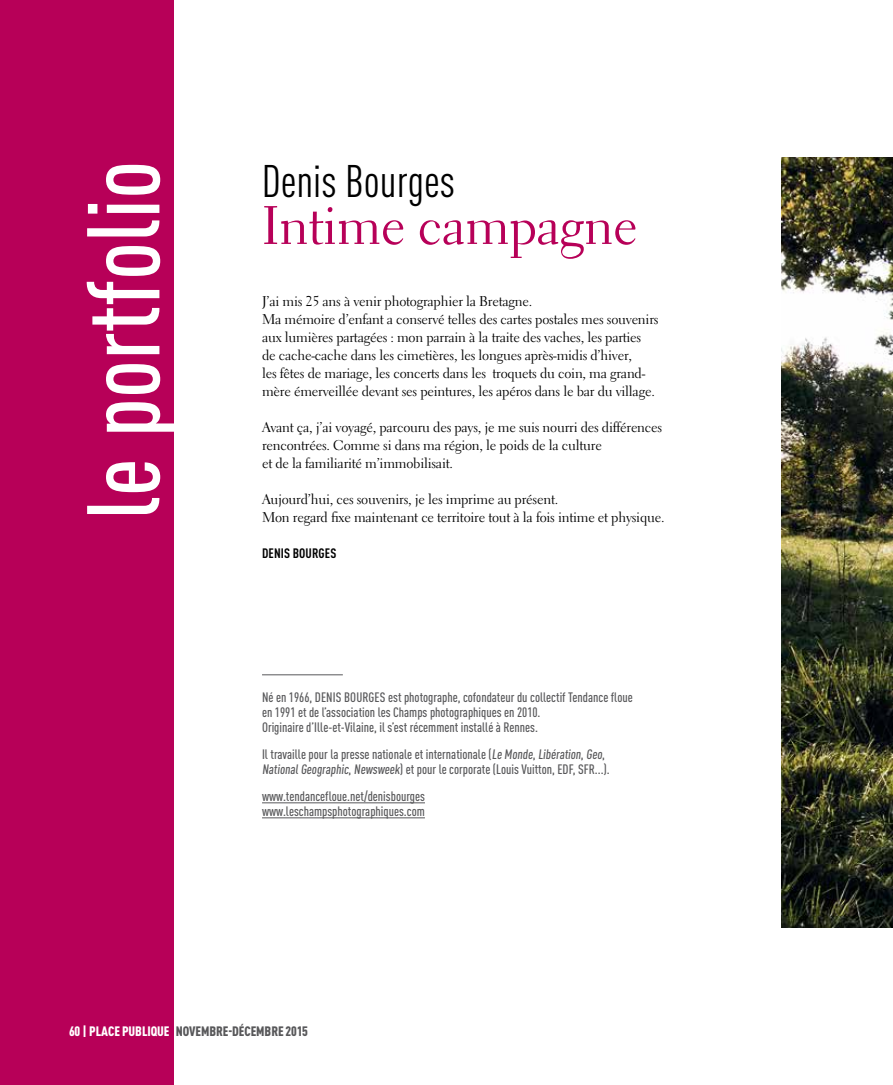
<style>
.page{position:relative;width:893px;height:1085px;background:#fff}
.page>*{position:absolute;margin:0;border:0;box-sizing:border-box;transform-origin:0 0}
.t1{font:500 condensed 101.55px "DINOT";color:#fff}
.t2{font:54px "Electra LT Std";letter-spacing:-.015em;color:#b70058}
.t3{font:condensed 45px "DINOT";color:#000}
.t4{font:14.1px/18px "Electra LT Std";letter-spacing:-.015em;color:#000}
.t5{font:500 condensed 13.5px/15px "DINOT";color:#58585a}
.t6{font:900 condensed 13.5px "DINOT";letter-spacing:-.005em;color:#58585a}
.t7{font:700 condensed 13.5px "DINOT";letter-spacing:.01em;color:#000}
.s1{color:#fff}
</style>
<div class="page">
<hr style="left:262px;top:802px;width:163px;height:1px;background:#58585a">
<hr style="left:262px;top:817px;width:163px;height:1px;background:#58585a">
<hr style="left:262px;top:674px;width:81px;height:1px;background:#58585a">
<div style="left:0;top:0;width:173px;height:1084px;background:#b70058"></div>
<img style="left:781px;top:157px;width:112px;height:770px">
<h1 class="t1" style="left:63px;top:519px;width:360px;rotate:-90deg">le portfolio</h1>
<h3 class="t3" style="left:262px;top:155px;width:195px">Denis Bourges</h3>
<h2 class="t2" style="left:262px;top:192px;width:378px">Intime campagne</h2>
<p class="t4" style="left:262px;top:292px;width:398px">J’ai mis 25 ans à venir photographier la Bretagne.<br>Ma mémoire d’enfant a conservé telles des cartes postales mes souvenirs aux lumières partagées : mon parrain à la traite des vaches, les parties<br>de cache-cache dans les cimetières, les longues après-midis d’hiver,<br>les fêtes de mariage, les concerts dans les troquets du coin, ma grand&shy;mère émerveillée devant ses peintures, les apéros dans le bar du village.</p>
<p class="t4" style="left:262px;top:418px;width:402px">Avant ça, j’ai voyagé, parcouru des pays, je me suis nourri des différences rencontrées. Comme si dans ma région, le poids de la culture<br>et de la familiarité m’immobilisait.</p>
<p class="t4" style="left:262px;top:490px;width:404px">Aujourd’hui, ces souvenirs, je les imprime au présent.<br>Mon regard fixe maintenant ce territoire tout à la fois intime et physique.</p>
<p class="t7" style="left:262px;top:545px;width:76px">DENIS BOURGES</p>
<p class="t5" style="left:262px;top:689px;width:372px">Né en 1966, DENIS BOURGES est photographe, cofondateur du collectif Tendance floue en 1991 et de l’association les Champs photographiques en 2010.<br>Originaire d’Ille-et-Vilaine, il s’est récemment installé à Rennes.</p>
<p class="t5" style="left:262px;top:746px;width:349px">Il travaille pour la presse nationale et internationale (Le Monde, Libération, Geo,<br>NationalGeographic, Newsweek) et pour le corporate (Louis Vuitton, EDF, SFR...).</p>
<p class="t5" style="left:262px;top:788px;width:164px">www.tendancefloue.net/denisbourges www.leschampsphotographiques.com</p>
<p class="t6" style="left:69px;top:1022px;width:240px"><span class="s1">60 | PLACE PUBLIQUE</span> NOVEMBRE-DÉCEMBRE 2015</p>
</div>
